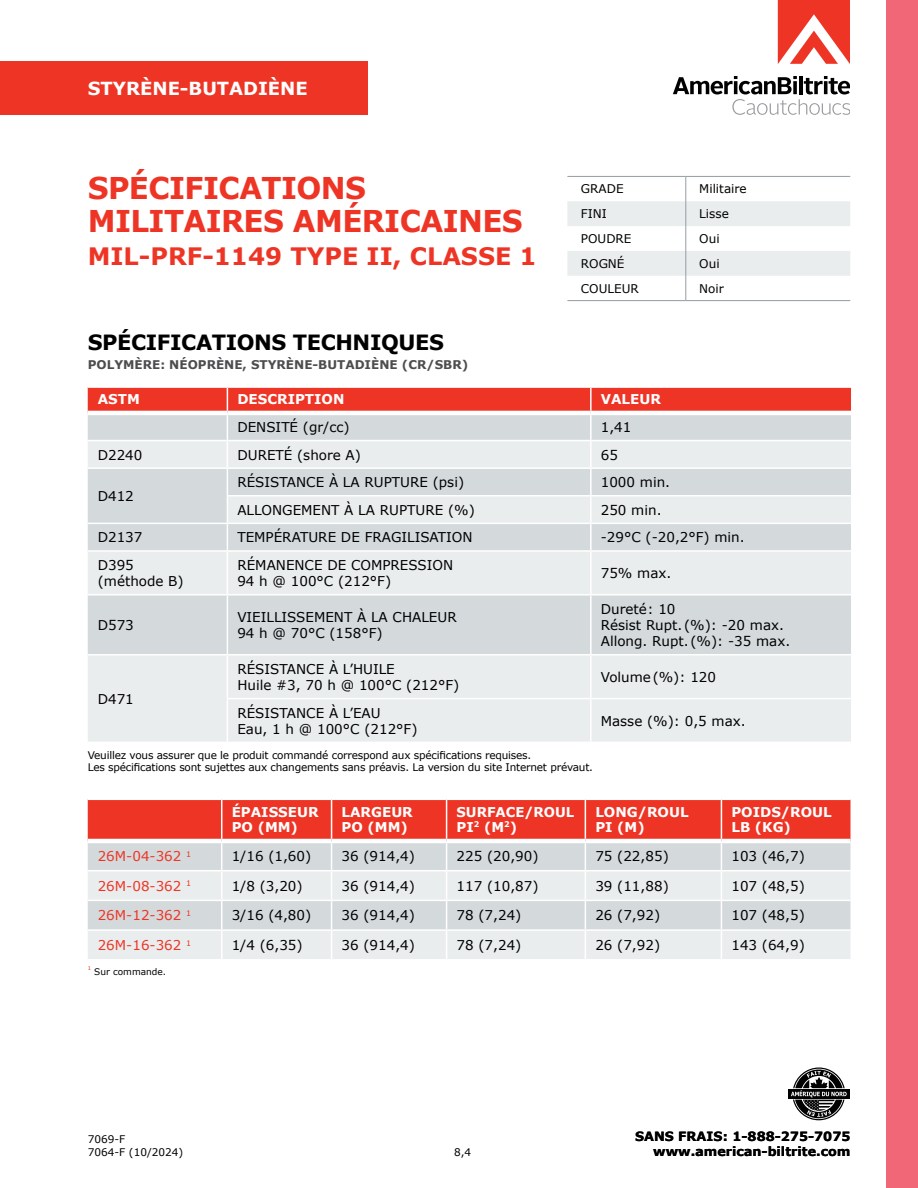
<style>
.page{position:relative;width:918px;height:1188px;background:#fff}
.page>*{position:absolute;margin:0;border:0;box-sizing:border-box;transform-origin:0 0}
.t1{font:700 30px/33px "Verdana";letter-spacing:-.02em;color:#ee3525}
.t2{font:700 24px "Verdana";color:#ee3525}
.t3{font:700 21px "Verdana";letter-spacing:-.02em;color:#000}
.t4{font:700 18px "Verdana";color:#fff}
.t5{font:13.5px/16.2px "Verdana";color:#000}
.t6{font:700 13.5px/15px "Verdana";color:#fff}
.t7{font:13.5px "Verdana";color:#ee3525}
.t8{font:700 12.75px/15px "Verdana";color:#000;text-align:right}
.t9{font:12px "Verdana";color:#000}
.t10{font:700 12px "Verdana";color:#4d4d4f}
.t11{font:10.5px/12px "Verdana";letter-spacing:-.02em;color:#000}
.t12{font:10.5px/12.6px "Verdana";color:#000}
.t13{font:9px "Verdana";color:#000}
.t14{font:5.25px "Verdana";color:#ee3525}
</style>
<div class="page">
<svg style="left:778px;top:0;width:72px;height:64px"></svg>
<svg style="left:673px;top:76px;width:177px;height:39px"></svg>
<div style="left:0;top:61px;width:368px;height:54px;background:#ee3525"></div>
<div style="left:886px;top:0;width:32px;height:1188px;background:#f16778"></div>
<div style="left:788px;top:1089px;width:62px;height:10px;background:#000"></div>
<svg style="left:791px;top:1067px;width:56px;height:53px"></svg>
<svg style="left:88px;top:552px;width:763px;height:190px;background:#e3e6e8"></svg>
<hr style="left:88px;top:594px;width:139px;height:2px;background:#fff">
<hr style="left:88px;top:654px;width:139px;height:2px;background:#fff">
<svg style="left:88px;top:387px;width:763px;height:163px;background:#dfc8c7"></svg>
<hr style="left:227px;top:552px;width:1px;height:42px;background:#fff">
<hr style="left:227px;top:596px;width:1px;height:58px;background:#fff">
<hr style="left:227px;top:656px;width:1px;height:42px;background:#fff">
<hr style="left:227px;top:699px;width:1px;height:43px;background:#fff">
<hr style="left:227px;top:495px;width:364px;height:2px;background:#fff">
<hr style="left:227px;top:523px;width:364px;height:1px;background:#fff">
<hr style="left:227px;top:594px;width:364px;height:2px;background:#fff">
<hr style="left:227px;top:654px;width:364px;height:2px;background:#fff">
<hr style="left:227px;top:698px;width:364px;height:1px;background:#fff">
<hr style="left:590px;top:497px;width:2px;height:26px;background:#fff">
<hr style="left:590px;top:524px;width:2px;height:26px;background:#fff">
<hr style="left:590px;top:552px;width:2px;height:42px;background:#fff">
<hr style="left:590px;top:596px;width:2px;height:58px;background:#fff">
<hr style="left:590px;top:656px;width:2px;height:42px;background:#fff">
<hr style="left:590px;top:699px;width:2px;height:43px;background:#fff">
<hr style="left:591px;top:495px;width:260px;height:2px;background:#fff">
<hr style="left:591px;top:523px;width:260px;height:1px;background:#fff">
<hr style="left:591px;top:594px;width:260px;height:2px;background:#fff">
<hr style="left:591px;top:654px;width:260px;height:2px;background:#fff">
<hr style="left:591px;top:698px;width:260px;height:1px;background:#fff">
<hr style="left:88px;top:411px;width:139px;height:4px;background:#fff">
<hr style="left:227px;top:411px;width:364px;height:4px;background:#fff">
<hr style="left:591px;top:411px;width:260px;height:4px;background:#fff">
<svg style="left:567px;top:176px;width:283px;height:124px"></svg>
<hr style="left:567px;top:300px;width:119px;height:1px;background:#949ca1">
<hr style="left:686px;top:300px;width:164px;height:1px;background:#949ca1">
<svg style="left:88px;top:799px;width:762px;height:160px;background:#e3b7b5"></svg>
<hr style="left:88px;top:870px;width:134px;height:1px;background:#fff">
<hr style="left:88px;top:900px;width:134px;height:1px;background:#fff">
<hr style="left:88px;top:929px;width:134px;height:2px;background:#fff">
<hr style="left:222px;top:870px;width:110px;height:1px;background:#fff">
<hr style="left:222px;top:900px;width:110px;height:1px;background:#fff">
<hr style="left:222px;top:929px;width:110px;height:2px;background:#fff">
<hr style="left:332px;top:870px;width:115px;height:1px;background:#fff">
<hr style="left:332px;top:900px;width:115px;height:1px;background:#fff">
<hr style="left:332px;top:929px;width:115px;height:2px;background:#fff">
<hr style="left:447px;top:870px;width:138px;height:1px;background:#fff">
<hr style="left:447px;top:900px;width:138px;height:1px;background:#fff">
<hr style="left:447px;top:929px;width:138px;height:2px;background:#fff">
<hr style="left:585px;top:870px;width:136px;height:1px;background:#fff">
<hr style="left:585px;top:900px;width:136px;height:1px;background:#fff">
<hr style="left:585px;top:929px;width:136px;height:2px;background:#fff">
<hr style="left:721px;top:870px;width:129px;height:1px;background:#fff">
<hr style="left:721px;top:900px;width:129px;height:1px;background:#fff">
<hr style="left:721px;top:929px;width:129px;height:2px;background:#fff">
<hr style="left:88px;top:839px;width:134px;height:4px;background:#fff">
<hr style="left:222px;top:839px;width:110px;height:4px;background:#fff">
<hr style="left:332px;top:839px;width:115px;height:4px;background:#fff">
<hr style="left:447px;top:839px;width:138px;height:4px;background:#fff">
<hr style="left:585px;top:839px;width:136px;height:4px;background:#fff">
<hr style="left:721px;top:839px;width:129px;height:4px;background:#fff">
<h3 class="t4" style="left:88px;top:77px;width:222px">STYRÈNE-BUTADIÈNE</h3>
<h1 class="t1" style="left:88px;top:172px;width:437px">SPÉCIFICATIONS<br>MILITAIRES AMÉRICAINES</h1>
<h2 class="t2" style="left:88px;top:241px;width:450px">MIL-PRF-1149 TYPE II, CLASSE 1</h2>
<h3 class="t3" style="left:88px;top:328px;width:358px">SPÉCIFICATIONS TECHNIQUES</h3>
<p class="t10" style="left:88px;top:357px;width:382px">POLYMÈRE: NÉOPRÈNE, STYRÈNE-BUTADIÈNE (CR/SBR)</p>
<p class="t9" style="left:581px;top:181px;width:44px">GRADE</p>
<p class="t9" style="left:699px;top:181px;width:49px">Militaire</p>
<p class="t9" style="left:581px;top:206px;width:27px">FINI</p>
<p class="t9" style="left:699px;top:206px;width:31px">Lisse</p>
<p class="t9" style="left:581px;top:231px;width:52px">POUDRE</p>
<p class="t9" style="left:699px;top:231px;width:22px">Oui</p>
<p class="t9" style="left:581px;top:256px;width:45px">ROGNÉ</p>
<p class="t9" style="left:699px;top:256px;width:22px">Oui</p>
<p class="t9" style="left:581px;top:281px;width:59px">COULEUR</p>
<p class="t9" style="left:699px;top:281px;width:26px">Noir</p>
<p class="t6" style="left:98px;top:392px;width:44px">ASTM</p>
<p class="t6" style="left:237px;top:392px;width:109px">DESCRIPTION</p>
<p class="t6" style="left:601px;top:392px;width:62px">VALEUR</p>
<p class="t5" style="left:237px;top:419px;width:114px">DENSITÉ (gr/cc)</p>
<p class="t5" style="left:601px;top:419px;width:32px">1,41</p>
<p class="t5" style="left:98px;top:447px;width:46px">D2240</p>
<p class="t5" style="left:237px;top:447px;width:125px">DURETÉ (shore A)</p>
<p class="t5" style="left:601px;top:447px;width:19px">65</p>
<p class="t5" style="left:98px;top:488px;width:38px">D412</p>
<p class="t5" style="left:237px;top:474px;width:228px">RÉSISTANCE À LA RUPTURE (psi)</p>
<p class="t5" style="left:601px;top:474px;width:71px">1000 min.</p>
<p class="t5" style="left:237px;top:502px;width:239px">ALLONGEMENT À LA RUPTURE (%)</p>
<p class="t5" style="left:601px;top:502px;width:62px">250 min.</p>
<p class="t5" style="left:98px;top:530px;width:46px">D2137</p>
<p class="t5" style="left:237px;top:530px;width:237px">TEMPÉRATURE DE FRAGILISATION</p>
<p class="t5" style="left:601px;top:530px;width:145px">-29°C (-20,2°F) min.</p>
<p class="t5" style="left:98px;top:557px;width:87px">D395 (méthode B)</p>
<p class="t5" style="left:237px;top:557px;width:217px">RÉMANENCE DE COMPRESSION<br>94 h @ 100°C (212°F)</p>
<p class="t5" style="left:601px;top:565px;width:72px">75% max.</p>
<p class="t5" style="left:98px;top:617px;width:38px">D573</p>
<p class="t5" style="left:237px;top:609px;width:221px">VIEILLISSEMENT À LA CHALEUR<br>94 h @ 70°C (158°F)</p>
<p class="t5" style="left:601px;top:601px;width:191px">Dureté: 10<br>Résist Rupt. (%): -20 max.<br>Allong. Rupt. (%): -35 max.</p>
<p class="t5" style="left:98px;top:691px;width:38px">D471</p>
<p class="t5" style="left:237px;top:661px;width:223px">RÉSISTANCE À L’HUILE<br>Huile #3, 70 h @ 100°C (212°F)</p>
<p class="t5" style="left:601px;top:669px;width:117px">Volume(%): 120</p>
<p class="t5" style="left:237px;top:705px;width:182px">RÉSISTANCE À L’EAU<br>Eau, 1 h @ 100°C (212°F)</p>
<p class="t5" style="left:601px;top:713px;width:147px">Masse (%): 0,5 max.</p>
<p class="t11" style="left:88px;top:750px;width:507px">Veuillez vous assurer que le produit commandé correspond aux spécifications requises.<br>Les spécifications sont sujettes aux changements sans préavis. La version du site Internet prévaut.</p>
<p class="t6" style="left:232px;top:804px;width:88px">ÉPAISSEUR<br>PO (MM)</p>
<p class="t6" style="left:342px;top:804px;width:73px">LARGEUR<br>PO (MM)</p>
<p class="t6" style="left:457px;top:804px;width:119px">SURFACE/ROUL<br>PI<sup>2</sup> (M<sup>2</sup>)</p>
<p class="t6" style="left:595px;top:804px;width:95px">LONG/ROUL<br>PI (M)</p>
<p class="t6" style="left:731px;top:804px;width:102px">POIDS/ROUL<br>LB (KG)</p>
<p class="t7" style="left:98px;top:848px;width:95px">26M-04-362 <sup>1</sup></p>
<p class="t5" style="left:232px;top:848px;width:81px">1/16 (1,60)</p>
<p class="t5" style="left:342px;top:848px;width:75px">36 (914,4)</p>
<p class="t5" style="left:457px;top:848px;width:84px">225 (20,90)</p>
<p class="t5" style="left:595px;top:848px;width:75px">75 (22,85)</p>
<p class="t5" style="left:731px;top:848px;width:75px">103 (46,7)</p>
<p class="t7" style="left:98px;top:877px;width:95px">26M-08-362 <sup>1</sup></p>
<p class="t5" style="left:232px;top:878px;width:72px">1/8 (3,20)</p>
<p class="t5" style="left:342px;top:878px;width:75px">36 (914,4)</p>
<p class="t5" style="left:457px;top:878px;width:84px">117 (10,87)</p>
<p class="t5" style="left:595px;top:878px;width:75px">39 (11,88)</p>
<p class="t5" style="left:731px;top:878px;width:75px">107 (48,5)</p>
<p class="t7" style="left:98px;top:907px;width:95px">26M-12-362 <sup>1</sup></p>
<p class="t5" style="left:232px;top:908px;width:81px">3/16 (4,80)</p>
<p class="t5" style="left:342px;top:908px;width:75px">36 (914,4)</p>
<p class="t5" style="left:457px;top:908px;width:66px">78 (7,24)</p>
<p class="t5" style="left:595px;top:908px;width:66px">26 (7,92)</p>
<p class="t5" style="left:731px;top:908px;width:75px">107 (48,5)</p>
<p class="t7" style="left:98px;top:937px;width:95px">26M-16-362 <sup>1</sup></p>
<p class="t5" style="left:232px;top:937px;width:72px">1/4 (6,35)</p>
<p class="t5" style="left:342px;top:937px;width:75px">36 (914,4)</p>
<p class="t5" style="left:457px;top:937px;width:66px">78 (7,24)</p>
<p class="t5" style="left:595px;top:937px;width:66px">26 (7,92)</p>
<p class="t5" style="left:731px;top:937px;width:75px">143 (64,9)</p>
<p class="t14" style="left:88px;top:965px;width:5px">1</p>
<p class="t13" style="left:94px;top:966px;width:73px">Sur commande.</p>
<p class="t12" style="left:88px;top:1133px;width:97px">7069-F<br>7064-F (10/2024)</p>
<p class="t11" style="left:454px;top:1146px;width:19px">8,4</p>
<p class="t8" style="left:635px;top:1129px;width:217px">SANS FRAIS: 1-888-275-7075 www.american-biltrite.com</p>
</div>
